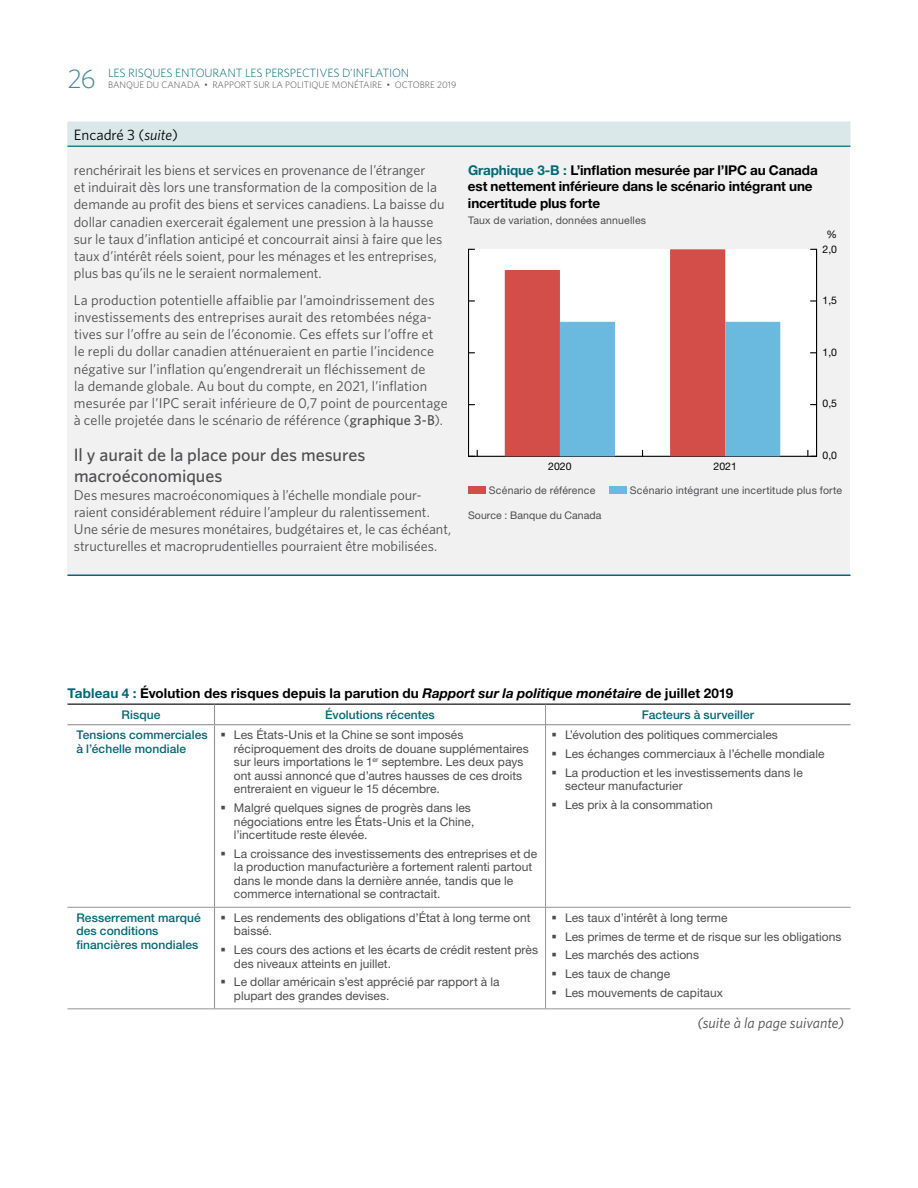
<style>
.page{position:relative;width:918px;height:1188px;background:#fff}
.page>*{position:absolute;margin:0;border:0;box-sizing:border-box;transform-origin:0 0}
.t1{font:300 27px "Whitney";color:#418c98}
.t2{font:500 18px/21px "Whitney";color:#4d4d4f}
.t3{font:italic 15px "Whitney";color:#4d4d4f}
.t4{font:15px "Whitney";color:#000}
.t5{font:14.25px/17.2px "Whitney";color:#4d4d4f}
.t6{font:700 13.5px/16.5px "Helvetica Neue LT Std";letter-spacing:-.005em;color:#000}
.t7{font:12px/13.5px "Helvetica Neue LT Std";letter-spacing:.005em;color:#4d4d4f}
.t8{font:500 12px/13.5px "Helvetica Neue LT Std";letter-spacing:.005em;color:#006976}
.t9{font:300 12px "Whitney";letter-spacing:-.01em;color:#006976}
.t10{font:10.5px "Helvetica Neue LT Std";letter-spacing:.015em;color:#4d4d4f}
.t11{font:10.5px "Helvetica Neue LT Std";color:#000}
.t12{font:300 9.3px "Whitney";color:#4d4d4f}
.s1{font-style:italic}
.s2{font-weight:500}
.s3{color:#006974}
.s4{color:#006976}
</style>
<div class="page">
<hr style="left:68px;top:704px;width:146px;height:1px;background:#000">
<hr style="left:214px;top:704px;width:332px;height:1px;background:#000">
<hr style="left:546px;top:704px;width:304px;height:1px;background:#000">
<hr style="left:68px;top:724px;width:146px;height:1px;background:#939598">
<hr style="left:214px;top:724px;width:331px;height:1px;background:#939598">
<hr style="left:546px;top:724px;width:304px;height:1px;background:#939598">
<svg style="left:214px;top:705px;width:1px;height:19px"></svg>
<hr style="left:214px;top:725px;width:1px;height:182px;background:#939598">
<hr style="left:214px;top:907px;width:1px;height:102px;background:#939598">
<hr style="left:68px;top:907px;width:146px;height:1px;background:#939598">
<hr style="left:214px;top:907px;width:332px;height:1px;background:#939598">
<hr style="left:546px;top:907px;width:304px;height:1px;background:#939598">
<hr style="left:68px;top:1009px;width:146px;height:1px;background:#939598">
<hr style="left:214px;top:1009px;width:332px;height:1px;background:#939598">
<hr style="left:546px;top:1009px;width:304px;height:1px;background:#939598">
<svg style="left:545px;top:705px;width:1px;height:20px"></svg>
<hr style="left:545px;top:725px;width:1px;height:182px;background:#939598">
<hr style="left:545px;top:907px;width:1px;height:102px;background:#939598">
<div style="left:68px;top:123px;width:782px;height:453px;background:#f1f1f2"></div>
<div style="left:68px;top:122px;width:782px;height:24px;background:#dbe8ea"></div>
<hr style="left:68px;top:146px;width:782px;height:1px;background:#247f8c">
<hr style="left:68px;top:574px;width:782px;height:2px;background:#006976">
<div style="left:468px;top:486px;width:18px;height:8px;background:#d34d49"></div>
<div style="left:609px;top:486px;width:18px;height:8px;background:#69bade"></div>
<div style="left:469px;top:249px;width:348px;height:207px;background:#fff"></div>
<hr style="left:469px;top:456px;width:348px;height:1px;background:#000">
<svg style="left:505px;top:249px;width:220px;height:207px;fill:#d34d49"></svg>
<hr style="left:816px;top:249px;width:1px;height:207px;background:#000">
<hr style="left:468px;top:249px;width:1px;height:207px;background:#000">
<svg style="left:469px;top:300px;width:6px;height:2px"></svg>
<svg style="left:469px;top:450px;width:9px;height:7px"></svg>
<svg style="left:560px;top:322px;width:220px;height:134px"></svg>
<svg style="left:807px;top:450px;width:9px;height:7px"></svg>
<h1 class="t1" style="left:68px;top:60px;width:30px">26</h1>
<p class="t9" style="left:108px;top:65px;width:303px">LES RISQU ES ENTOURANT LES PERSPECTIVES D’INFLATION</p>
<p class="t12" style="left:108px;top:79px;width:61px">BANQUE DU CANADA</p>
<p class="t12" style="left:204px;top:79px;width:254px">• RAPPORT SUR LA POLITIQU E MONÉTAIRE • OCTOBRE 2019</p>
<p class="t4" style="left:74px;top:124px;width:106px">Encadré 3 (<span class="s1">suite</span>)</p>
<p class="t5" style="left:74px;top:161px;width:372px">renchérirait les biens et services en provenance de l’étranger<br>et induirait dès lors une transformation de la composition de la demande au profit des biens et services canadiens . La baisse du dollar canadien exercerait également une pression à la hausse sur le taux d’inflation anticipé et concourrait ainsi à faire que les taux d’intérêt réels soient, pour les ménages et les entreprises, plus bas qu’ils ne le seraient normalement .</p>
<p class="t5" style="left:74px;top:291px;width:375px">La production potentielle affaiblie par l’amoindrissement des investissements des entreprises aurait des retombées néga&shy;tives sur l’offre au sein de l’économie . Ces effets sur l’offre et<br>le repli du dollar canadien atténueraient en partie l’incidence négative sur l’inflation qu’engendrerait un fléchissement de<br>la demande globale . Au bout du compte, en 2021, l’inflation mesurée par l’IPC serait inférieure de 0,7 point de pourcentage à celle projetée dans le scénario de référence (<span class="s2">graphique 3-B</span>) .</p>
<p class="t2" style="left:74px;top:444px;width:293px">Il y aurait de la place pour des mesures macroéconomiques</p>
<p class="t5" style="left:74px;top:486px;width:379px">Des mesures macroéconomiques à l’échelle mondiale pour&shy;raient considérablement réduire l’ampleur du ralentissement .<br>Une série de mesures monétaires, budgétaires et, le cas échéant, structurelles et macroprudentielles pourraient être mobilisées .</p>
<p class="t6" style="left:468px;top:161px;width:351px"><span class="s3">Graphique 3-B :</span> L’inflation mesurée par l’IPC au Canada est nettement inférieure dans le scénario intégrant une incertitude plus forte</p>
<p class="t10" style="left:468px;top:214px;width:180px">Taux de variation, données annuelles</p>
<p class="t11" style="left:827px;top:228px;width:12px">%</p>
<p class="t11" style="left:823px;top:243px;width:16px">2,0</p>
<p class="t11" style="left:823px;top:294px;width:16px">1,5</p>
<p class="t11" style="left:823px;top:346px;width:16px">1,0</p>
<p class="t11" style="left:823px;top:397px;width:16px">0,5</p>
<p class="t11" style="left:548px;top:460px;width:25px">2020</p>
<p class="t11" style="left:714px;top:460px;width:25px">2021</p>
<p class="t11" style="left:823px;top:449px;width:16px">0,0</p>
<p class="t10" style="left:489px;top:484px;width:108px">Scénario de référence</p>
<p class="t10" style="left:630px;top:484px;width:214px">Scénario intégrant une incertitude plus forte</p>
<p class="t10" style="left:468px;top:509px;width:135px">Source : Banque du Canada</p>
<p class="t6" style="left:68px;top:685px;width:667px"><span class="s4">Tableau 4 :</span> Évolution des risques depuis la parution du <span class="s1">Rapport sur la politique monétaire</span> de juillet 2019</p>
<p class="t8" style="left:122px;top:708px;width:40px">Risque</p>
<p class="t8" style="left:325px;top:708px;width:111px">Évolutions récentes</p>
<p class="t8" style="left:642px;top:708px;width:114px">Facteurs à surveiller</p>
<p class="t8" style="left:76px;top:728px;width:133px">Tensions commerciales à l’échelle mondiale</p>
<p class="t7" style="left:234px;top:728px;width:296px;text-indent:-14px">▪ Les États-Unis et la Chine se sont imposés réciproquement des droits de douane supplémentaires sur leurs importations le 1<sup>er</sup> septembre. Les deux pays ont aussi annoncé que d’autres hausses de ces droits entreraient en vigueur le 15 décembre.</p>
<p class="t7" style="left:234px;top:801px;width:242px;text-indent:-14px">▪ Malgré quelques signes de progrès dans les négociations entre les États-Unis et la Chine, l’incertitude reste élevée.</p>
<p class="t7" style="left:234px;top:847px;width:305px;text-indent:-14px">▪ La croissance des investissements des entreprises et de la production manufacturière a fortement ralenti partout dans le monde dans la dernière année, tandis que le commerce international se contractait.</p>
<p class="t7" style="left:552px;top:728px;width:228px">▪ L’évolution des politiques commerciales</p>
<p class="t7" style="left:552px;top:747px;width:275px">▪ Les échanges commerciaux à l’échelle mondiale</p>
<p class="t7" style="left:565px;top:766px;width:239px;text-indent:-14px">▪ La production et les investissements dans le secteur manufacturier</p>
<p class="t7" style="left:552px;top:798px;width:163px">▪ Les prix à la consommation</p>
<p class="t8" style="left:76px;top:911px;width:126px">Resserrement marqué des conditions financières mondiales</p>
<p class="t7" style="left:234px;top:911px;width:298px;text-indent:-14px">▪ Les rendements des obligations d’État à long terme ont baissé.</p>
<p class="t7" style="left:234px;top:943px;width:306px;text-indent:-14px">▪ Les cours des actions et les écarts de crédit restent près des niveaux atteints en juillet.</p>
<p class="t7" style="left:234px;top:975px;width:267px;text-indent:-14px">▪ Le dollar américain s’est apprécié par rapport à la plupart des grandes devises.</p>
<p class="t7" style="left:552px;top:911px;width:177px">▪ Les taux d’intérêt à long terme</p>
<p class="t7" style="left:552px;top:929px;width:291px">▪ Les primes de terme et de risque sur les obligations</p>
<p class="t7" style="left:552px;top:948px;width:149px">▪ Les marchés des actions</p>
<p class="t7" style="left:552px;top:967px;width:120px">▪ Les taux de change</p>
<p class="t7" style="left:552px;top:986px;width:173px">▪ Les mouvements de capitaux</p>
<p class="t3" style="left:698px;top:1013px;width:148px">(suite à la page suivante)</p>
</div>
